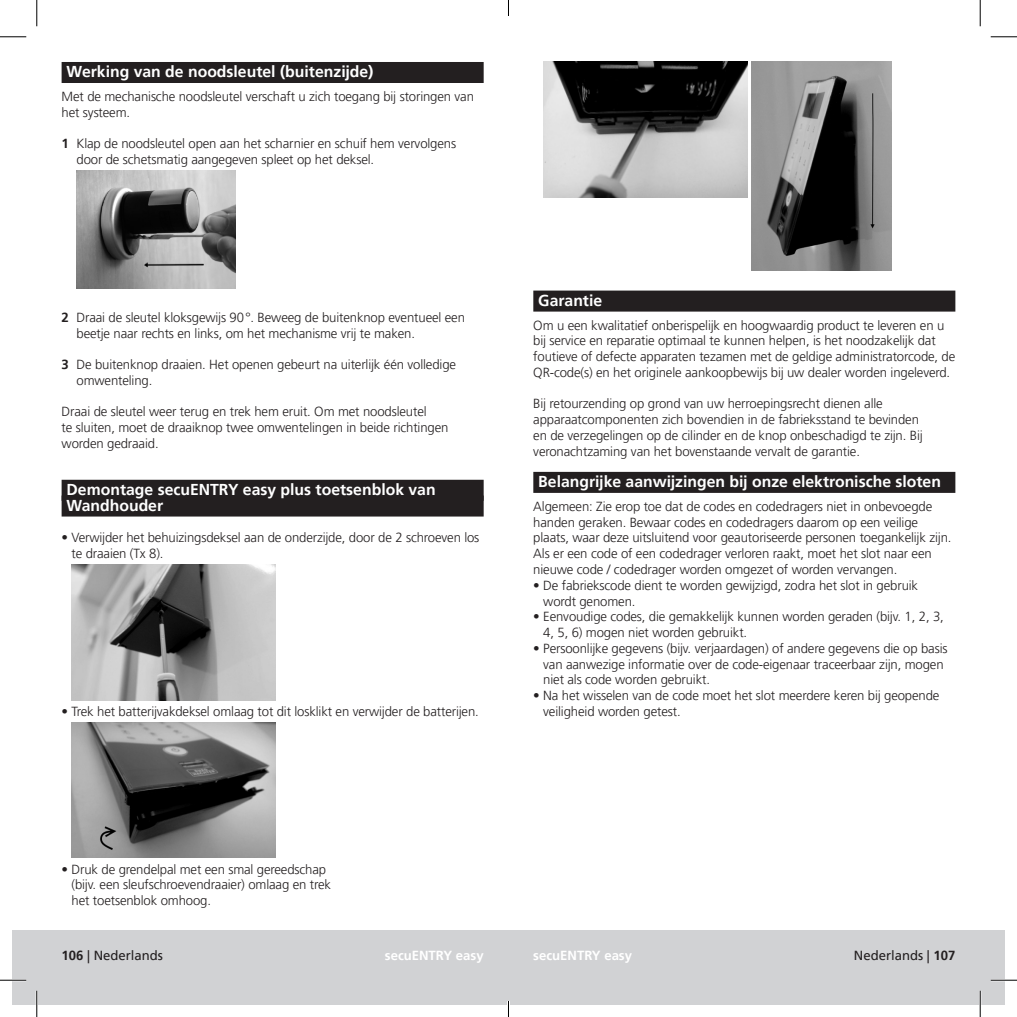
<style>
.page{position:relative;width:1017px;height:1017px;background:#fff}
.page>*{position:absolute;margin:0;border:0;box-sizing:border-box;transform-origin:0 0}
.t1{font:700 15.75px/15.8px "Frutiger LT Pro";color:#fff}
.t2{font:300 13.12px/15.8px "Frutiger LT Pro";letter-spacing:-.01em;color:#231f20}
.t3{font:13.12px "Frutiger LT Pro";color:#231f20}
.t4{font:700 13.12px "Frutiger LT Pro";color:#fff}
.s1{font-weight:700}
</style>
<div class="page">
<div style="left:12px;top:930px;width:496px;height:74px;background:#d1d2d4"></div>
<div style="left:508px;top:930px;width:496px;height:74px;background:#d1d2d4"></div>
<div style="left:62px;top:62px;width:421px;height:21px;background:#231f20"></div>
<img style="left:76px;top:170px;width:159px;height:118px">
<div style="left:62px;top:479px;width:421px;height:21px;background:#231f20"></div>
<div style="left:62px;top:495px;width:421px;height:21px;background:#231f20"></div>
<img style="left:72px;top:564px;width:203px;height:135px">
<img style="left:72px;top:722px;width:203px;height:135px">
<div style="left:533px;top:290px;width:421px;height:21px;background:#231f20"></div>
<div style="left:533px;top:471px;width:421px;height:21px;background:#231f20"></div>
<img style="left:751px;top:62px;width:139px;height:208px">
<img style="left:543px;top:62px;width:203px;height:135px">
<hr style="left:0;top:978px;width:26px;height:2px;background:#fff">
<hr style="left:990px;top:978px;width:26px;height:2px;background:#fff">
<hr style="left:36px;top:990px;width:2px;height:26px;background:#fff">
<hr style="left:978px;top:990px;width:2px;height:26px;background:#fff">
<svg style="left:0;top:36px;width:26px;height:1px"></svg>
<svg style="left:990px;top:36px;width:26px;height:1px"></svg>
<svg style="left:0;top:979px;width:26px;height:1px"></svg>
<svg style="left:990px;top:979px;width:26px;height:1px"></svg>
<svg style="left:36px;top:0;width:1px;height:26px"></svg>
<svg style="left:36px;top:990px;width:1px;height:26px"></svg>
<svg style="left:979px;top:0;width:1px;height:26px"></svg>
<svg style="left:979px;top:990px;width:1px;height:26px"></svg>
<svg style="left:508px;top:0;width:1px;height:16px"></svg>
<svg style="left:507px;top:1001px;width:2px;height:15px"></svg>
<p class="t1" style="left:67px;top:64px;width:308px">Werking van de noodsleutel (buitenzijde)</p>
<p class="t2" style="left:62px;top:89px;width:414px">Met de mechanische noodsleutel verschaft u zich toegang bij storingen van het systeem.</p>
<p class="t2" style="left:76px;top:136px;width:381px;text-indent:-15px"><span class="s1">1</span> Klap de noodsleutel open aan het scharnier en schuif hem vervolgens door de schetsmatig aangegeven spleet op het deksel.</p>
<p class="t2" style="left:76px;top:309px;width:390px;text-indent:-15px"><span class="s1">2</span> Draai de sleutel kloksgewijs 90°. Beweeg de buitenknop eventueel een beetje naar rechts en links, om het mechanisme vrij te maken.</p>
<p class="t2" style="left:76px;top:356px;width:381px;text-indent:-15px"><span class="s1">3</span> De buitenknop draaien. Het openen gebeurt na uiterlijk één volledige omwenteling.</p>
<p class="t2" style="left:62px;top:404px;width:388px">Draai de sleutel weer terug en trek hem eruit. Om met noodsleutel<br>te sluiten, moet de draaiknop twee omwentelingen in beide richtingen worden gedraaid.</p>
<p class="t1" style="left:67px;top:481px;width:370px">Demontage secuENTRY easy plus toetsenblok van<br>Wandhouder</p>
<p class="t2" style="left:72px;top:530px;width:409px;text-indent:-10px">• Verwijder het behuizingsdeksel aan de onderzijde, door de 2 schroeven los te draaien (Tx 8).</p>
<p class="t2" style="left:62px;top:703px;width:418px">• Trek het batterijvakdeksel omlaag tot dit losklikt en verwijder de batterijen.</p>
<p class="t1" style="left:538px;top:292px;width:65px">Garantie</p>
<p class="t2" style="left:533px;top:317px;width:423px">Om u een kwalitatief onberispelijk en hoogwaardig product te leveren en u bij service en reparatie optimaal te kunnen helpen, is het noodzakelijk dat foutieve of defecte apparaten tezamen met de geldige administratorcode, de QR-code(s) en het originele aankoopbewijs bij uw dealer worden ingeleverd.</p>
<p class="t2" style="left:533px;top:396px;width:391px">Bij retourzending op grond van uw herroepingsrecht dienen alle apparaatcomponenten zich bovendien in de fabrieksstand te bevinden en de verzegelingen op de cilinder en de knop onbeschadigd te zijn. Bij veronachtzaming van het bovenstaande vervalt de garantie.</p>
<p class="t1" style="left:538px;top:473px;width:404px">Belangrijke aanwijzingen bij onze elektronische sloten</p>
<p class="t2" style="left:533px;top:498px;width:419px">Algemeen: Zie erop toe dat de codes en codedragers niet in onbevoegde handen geraken. Bewaar codes en codedragers daarom op een veilige plaats, waar deze uitsluitend voor geautoriseerde personen toegankelijk zijn.<br>Als er een code of een codedrager verloren raakt, moet het slot naar een nieuwe code / codedrager worden omgezet of worden vervangen.</p>
<p class="t2" style="left:543px;top:577px;width:376px;text-indent:-10px">• De fabriekscode dient te worden gewijzigd, zodra het slot in gebruik wordt genomen.</p>
<p class="t2" style="left:543px;top:608px;width:402px;text-indent:-10px">• Eenvoudige codes, die gemakkelijk kunnen worden geraden (bijv. 1, 2, 3,<br>4, 5, 6) mogen niet worden gebruikt.</p>
<p class="t2" style="left:543px;top:640px;width:405px;text-indent:-10px">• Persoonlijke gegevens (bijv. verjaardagen) of andere gegevens die op basis van aanwezige informatie over de code-eigenaar traceerbaar zijn, mogen niet als code worden gebruikt.</p>
<p class="t2" style="left:543px;top:687px;width:397px;text-indent:-10px">• Na het wisselen van de code moet het slot meerdere keren bij geopende veiligheid worden getest.</p>
<p class="t2" style="left:72px;top:860px;width:261px;text-indent:-10px">• Druk de grendelpal met een smal gereedschap (bijv. een sleufschroevendraaier) omlaag en trek het toetsenblok omhoog.</p>
<p class="t3" style="left:62px;top:947px;width:103px"><span class="s1">106</span> | Nederlands</p>
<p class="t4" style="left:385px;top:947px;width:100px">secuENTRY easy</p>
<p class="t4" style="left:533px;top:947px;width:100px">secuENTRY easy</p>
<p class="t3" style="left:853px;top:947px;width:103px">Nederlands | <span class="s1">107</span></p>
</div>
